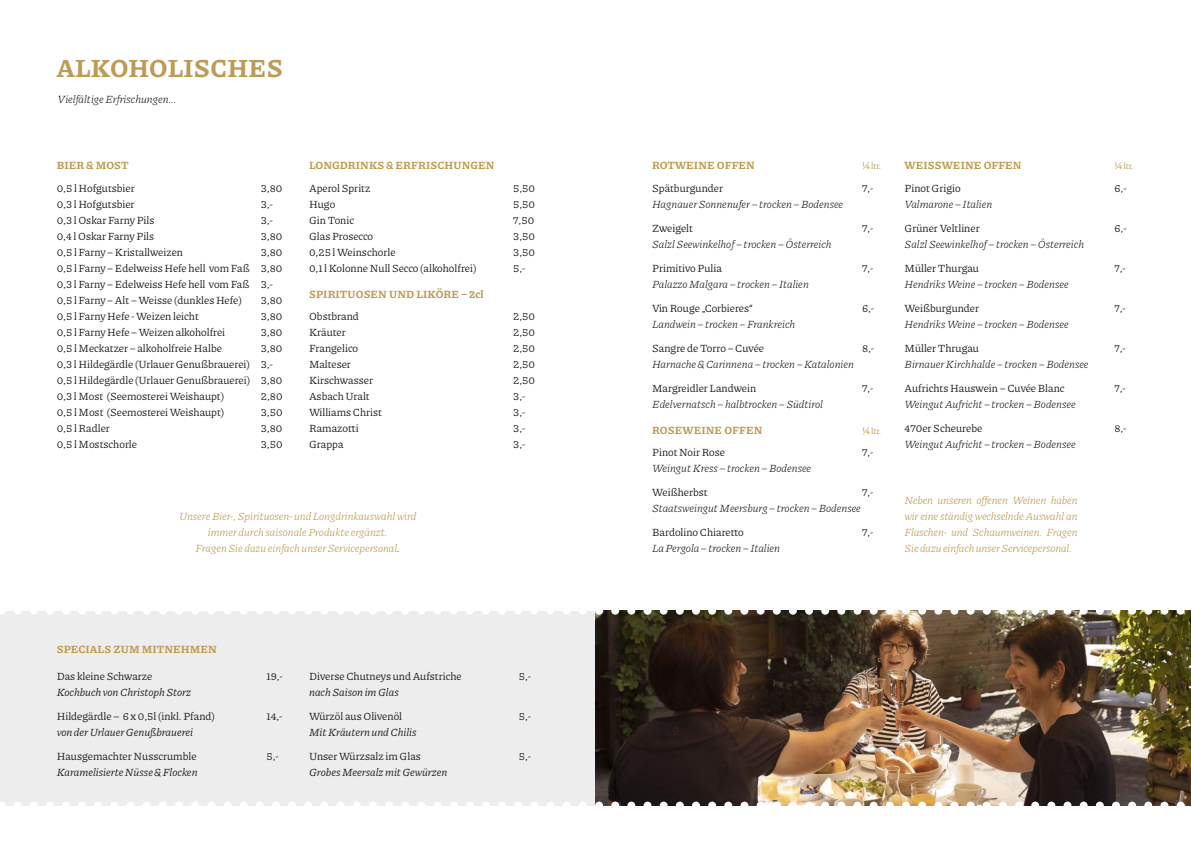
<style>
.page{position:relative;width:1191px;height:842px;background:#fff}
.page>*{position:absolute;margin:0;border:0;box-sizing:border-box;transform-origin:0 0}
.t1{font:100 26px "Piazzolla";letter-spacing:.01em;color:#be9b53}
.t2{font:100 11px/16px "Piazzolla";color:#1d1d1b}
.t3{font:italic 100 11px "Piazzolla";color:#1d1d1b}
.t4{font:italic 100 11px/16px "Piazzolla";color:#be9b53;text-align:justify}
.t5{font:100 11px "Piazzolla";letter-spacing:.01em;color:#be9b53}
.t6{font:100 9px "Piazzolla";color:#be9b53}
.s1{color:#1d1d1b}
.s2{font-size:11px}
</style>
<div class="page">
<div style="left:0;top:611px;width:595px;height:194px;background:#ededed"></div>
<img style="left:595px;top:615px;width:596px;height:186px">
<img style="left:0;top:610px;width:1191px;height:5px">
<svg style="left:0;top:801px;width:1191px;height:5px"></svg>
<h1 class="t1" style="left:57px;top:53px;width:227px">ALKOHOLISCHES</h1>
<p class="t3" style="left:58px;top:93px;width:121px">Vielfältige Erfrischungen...</p>
<p class="t5" style="left:57px;top:159px;width:74px">BIER &amp; MOST</p>
<p class="t2" style="left:57px;top:180px;width:80px">0,5 l Hofgutsbier</p>
<p class="t2" style="left:261px;top:180px;width:23px">3,80</p>
<p class="t2" style="left:57px;top:196px;width:79px">0,3 l Hofgutsbier</p>
<p class="t2" style="left:261px;top:196px;width:14px">3,-</p>
<p class="t2" style="left:57px;top:212px;width:99px">0,3 l Oskar Farny Pils</p>
<p class="t2" style="left:261px;top:212px;width:14px">3,-</p>
<p class="t2" style="left:57px;top:228px;width:99px">0,4 l Oskar Farny Pils</p>
<p class="t2" style="left:261px;top:228px;width:23px">3,80</p>
<p class="t2" style="left:57px;top:244px;width:128px">0,5 l Farny – Kristallweizen</p>
<p class="t2" style="left:57px;top:244px;width:227px;text-indent:204px">3,80<br>0,5 l Farny – Edelweiss Hefe hell vom Faß 3,80<br>0,3 l Farny – Edelweiss Hefe hell vom Faß 3,-<br>0,5 l Farny – Alt – Weisse (dunkles Hefe)</p>
<p class="t2" style="left:261px;top:292px;width:23px">3,80</p>
<p class="t2" style="left:57px;top:308px;width:144px">0,5 l Farny Hefe - Weizen leicht</p>
<p class="t2" style="left:261px;top:308px;width:23px">3,80</p>
<p class="t2" style="left:57px;top:324px;width:170px">0,5 l Farny Hefe – Weizen alkoholfrei</p>
<p class="t2" style="left:261px;top:324px;width:23px">3,80</p>
<p class="t2" style="left:57px;top:340px;width:167px">0,5 l Meckatzer – alkoholfreie Halbe</p>
<p class="t2" style="left:57px;top:340px;width:227px;text-indent:204px">3,80<br>0,3 l Hildegärdle (Urlauer Genußbrauerei) 3,- 0,5 l Hildegärdle (Urlauer Genußbrauerei) 3,80<br>0,3 l Most (Seemosterei Weishaupt)</p>
<p class="t2" style="left:261px;top:388px;width:23px">2,80</p>
<p class="t2" style="left:57px;top:404px;width:169px">0,5 l Most (Seemosterei Weishaupt)</p>
<p class="t2" style="left:261px;top:404px;width:23px">3,50</p>
<p class="t2" style="left:57px;top:420px;width:55px">0,5 l Radler</p>
<p class="t2" style="left:261px;top:420px;width:23px">3,80</p>
<p class="t2" style="left:57px;top:436px;width:82px">0,5 l Mostschorle</p>
<p class="t2" style="left:261px;top:436px;width:23px">3,50</p>
<p class="t5" style="left:309px;top:159px;width:187px">LONGDRINKS &amp; ERFRISCHUNGEN</p>
<p class="t2" style="left:309px;top:180px;width:63px">Aperol Spritz</p>
<p class="t2" style="left:513px;top:180px;width:23px">5,50</p>
<p class="t2" style="left:309px;top:196px;width:28px">Hugo</p>
<p class="t2" style="left:513px;top:196px;width:23px">5,50</p>
<p class="t2" style="left:309px;top:212px;width:47px">Gin Tonic</p>
<p class="t2" style="left:513px;top:212px;width:22px">7,50</p>
<p class="t2" style="left:309px;top:228px;width:66px">Glas Prosecco</p>
<p class="t2" style="left:513px;top:228px;width:23px">3,50</p>
<p class="t2" style="left:309px;top:244px;width:88px">0,25 l Weinschorle</p>
<p class="t2" style="left:513px;top:244px;width:23px">3,50</p>
<p class="t2" style="left:309px;top:260px;width:169px">0,1 l Kolonne Null Secco (alkoholfrei)</p>
<p class="t2" style="left:513px;top:260px;width:14px">5,-</p>
<p class="t2" style="left:309px;top:308px;width:51px">Obstbrand</p>
<p class="t2" style="left:513px;top:308px;width:23px">2,50</p>
<p class="t2" style="left:309px;top:324px;width:38px">Kräuter</p>
<p class="t2" style="left:513px;top:324px;width:23px">2,50</p>
<p class="t2" style="left:309px;top:340px;width:51px">Frangelico</p>
<p class="t2" style="left:513px;top:340px;width:23px">2,50</p>
<p class="t2" style="left:309px;top:356px;width:43px">Malteser</p>
<p class="t2" style="left:513px;top:356px;width:23px">2,50</p>
<p class="t2" style="left:309px;top:372px;width:65px">Kirschwasser</p>
<p class="t2" style="left:513px;top:372px;width:23px">2,50</p>
<p class="t2" style="left:309px;top:388px;width:62px">Asbach Uralt</p>
<p class="t2" style="left:513px;top:388px;width:14px">3,-</p>
<p class="t2" style="left:309px;top:404px;width:74px">Williams Christ</p>
<p class="t2" style="left:513px;top:404px;width:14px">3,-</p>
<p class="t2" style="left:309px;top:420px;width:51px">Ramazotti</p>
<p class="t2" style="left:513px;top:420px;width:14px">3,-</p>
<p class="t2" style="left:309px;top:436px;width:36px">Grappa</p>
<p class="t2" style="left:513px;top:436px;width:14px">3,-</p>
<p class="t5" style="left:309px;top:288px;width:176px">SPIRITUOSEN UND LIKÖRE – 2cl</p>
<p class="t4" style="left:179px;top:508px;width:239px;text-align:center">Unsere Bier-, Spirituosen- und Longdrinkauswahl wird immer durch saisonale Produkte ergänzt.<br>Fragen Sie dazu einfach unser Servicepersonal<span class="s1">.</span></p>
<p class="t5" style="left:57px;top:643px;width:161px">SPECIALS ZUM MITNEHMEN</p>
<p class="t2" style="left:57px;top:668px;width:97px">Das kleine Schwarze</p>
<p class="t2" style="left:266px;top:668px;width:18px">19,-</p>
<p class="t3" style="left:57px;top:686px;width:136px">Kochbuch von Christoph Storz</p>
<p class="t2" style="left:57px;top:708px;width:160px">Hildegärdle – 6 x 0,5l (inkl. Pfand)</p>
<p class="t2" style="left:266px;top:708px;width:17px">14,-</p>
<p class="t3" style="left:57px;top:726px;width:138px">von der Urlauer Genußbrauerei</p>
<p class="t2" style="left:57px;top:748px;width:141px">Hausgemachter Nusscrumble</p>
<p class="t2" style="left:266px;top:748px;width:14px">5,-</p>
<p class="t3" style="left:57px;top:766px;width:142px">Karamelisierte Nüsse &amp; Flocken</p>
<p class="t2" style="left:309px;top:668px;width:154px">Diverse Chutneys und Aufstriche</p>
<p class="t2" style="left:519px;top:668px;width:14px">5,-</p>
<p class="t3" style="left:309px;top:686px;width:91px">nach Saison im Glas</p>
<p class="t2" style="left:309px;top:708px;width:95px">Würzöl aus Olivenöl</p>
<p class="t2" style="left:519px;top:708px;width:14px">5,-</p>
<p class="t3" style="left:309px;top:726px;width:109px">Mit Kräutern und Chilis</p>
<p class="t2" style="left:309px;top:748px;width:113px">Unser Würzsalz im Glas</p>
<p class="t2" style="left:519px;top:748px;width:14px">5,-</p>
<p class="t3" style="left:309px;top:766px;width:140px">Grobes Meersalz mit Gewürzen</p>
<p class="t5" style="left:652px;top:159px;width:104px">ROTWEINE OFFEN</p>
<p class="t6" style="left:862px;top:160px;width:21px"><span class="s2">¼</span> ltr.</p>
<p class="t5" style="left:904px;top:159px;width:118px">WEISSWEINE OFFEN</p>
<p class="t6" style="left:1114px;top:160px;width:21px"><span class="s2">¼</span> ltr.</p>
<p class="t2" style="left:904px;top:180px;width:58px">Pinot Grigio</p>
<p class="t2" style="left:1114px;top:180px;width:14px">6,-</p>
<p class="t3" style="left:904px;top:198px;width:89px">Valmarone – Italien</p>
<p class="t2" style="left:904px;top:220px;width:77px">Grüner Veltliner</p>
<p class="t2" style="left:1114px;top:220px;width:14px">6,-</p>
<p class="t3" style="left:904px;top:238px;width:181px">Salzl Seewinkelhof – trocken – Österreich</p>
<p class="t2" style="left:904px;top:260px;width:76px">Müller Thurgau</p>
<p class="t2" style="left:1114px;top:260px;width:13px">7,-</p>
<p class="t3" style="left:904px;top:278px;width:166px">Hendriks Weine – trocken – Bodensee</p>
<p class="t2" style="left:904px;top:300px;width:76px">Weißburgunder</p>
<p class="t2" style="left:1114px;top:300px;width:13px">7,-</p>
<p class="t3" style="left:904px;top:318px;width:166px">Hendriks Weine – trocken – Bodensee</p>
<p class="t2" style="left:904px;top:340px;width:76px">Müller Thrugau</p>
<p class="t2" style="left:1114px;top:340px;width:13px">7,-</p>
<p class="t3" style="left:904px;top:358px;width:185px">Birnauer Kirchhalde – trocken – Bodensee</p>
<p class="t2" style="left:904px;top:380px;width:161px">Aufrichts Hauswein – Cuvée Blanc</p>
<p class="t2" style="left:1114px;top:380px;width:13px">7,-</p>
<p class="t3" style="left:904px;top:398px;width:173px">Weingut Aufricht – trocken – Bodensee</p>
<p class="t2" style="left:904px;top:420px;width:79px">470er Scheurebe</p>
<p class="t2" style="left:1114px;top:420px;width:14px">8,-</p>
<p class="t3" style="left:904px;top:438px;width:173px">Weingut Aufricht – trocken – Bodensee</p>
<p class="t2" style="left:652px;top:180px;width:72px">Spätburgunder</p>
<p class="t2" style="left:862px;top:180px;width:13px">7,-</p>
<p class="t3" style="left:652px;top:198px;width:193px">Hagnauer Sonnenufer – trocken – Bodensee</p>
<p class="t2" style="left:652px;top:220px;width:42px">Zweigelt</p>
<p class="t2" style="left:862px;top:220px;width:13px">7,-</p>
<p class="t3" style="left:652px;top:238px;width:181px">Salzl Seewinkelhof – trocken – Österreich</p>
<p class="t2" style="left:652px;top:260px;width:71px">Primitivo Pulia</p>
<p class="t2" style="left:862px;top:260px;width:13px">7,-</p>
<p class="t3" style="left:652px;top:278px;width:158px">Palazzo Malgara – trocken – Italien</p>
<p class="t2" style="left:652px;top:300px;width:102px">Vin Rouge „Corbieres“</p>
<p class="t2" style="left:862px;top:300px;width:14px">6,-</p>
<p class="t3" style="left:652px;top:318px;width:145px">Landwein – trocken – Frankreich</p>
<p class="t2" style="left:652px;top:340px;width:113px">Sangre de Torro – Cuvée</p>
<p class="t2" style="left:862px;top:340px;width:14px">8,-</p>
<p class="t3" style="left:652px;top:358px;width:203px">Harnache &amp; Carinnena – trocken – Katalonien</p>
<p class="t2" style="left:652px;top:380px;width:105px">Margreidler Landwein</p>
<p class="t2" style="left:862px;top:380px;width:13px">7,-</p>
<p class="t3" style="left:652px;top:398px;width:172px">Edelvernatsch – halbtrocken – Südtirol</p>
<p class="t5" style="left:652px;top:424px;width:112px">ROSEWEINE OFFEN</p>
<p class="t6" style="left:862px;top:425px;width:21px"><span class="s2">¼</span> ltr.</p>
<p class="t2" style="left:652px;top:444px;width:74px">Pinot Noir Rose</p>
<p class="t2" style="left:862px;top:444px;width:13px">7,-</p>
<p class="t3" style="left:652px;top:462px;width:160px">Weingut Kress – trocken – Bodensee</p>
<p class="t2" style="left:652px;top:484px;width:57px">Weißherbst</p>
<p class="t2" style="left:862px;top:484px;width:13px">7,-</p>
<p class="t3" style="left:652px;top:502px;width:210px">Staatsweingut Meersburg – trocken – Bodensee</p>
<p class="t2" style="left:652px;top:524px;width:93px">Bardolino Chiaretto</p>
<p class="t2" style="left:862px;top:524px;width:13px">7,-</p>
<p class="t3" style="left:652px;top:542px;width:129px">La Pergola – trocken – Italien</p>
<p class="t4" style="left:904px;top:492px;width:174px">Neben unseren offenen Weinen haben wir eine ständig wechselnde Auswahl an Flaschen- und Schaumweinen. Fragen Sie dazu einfach unser Servicepersonal.</p>
</div>
